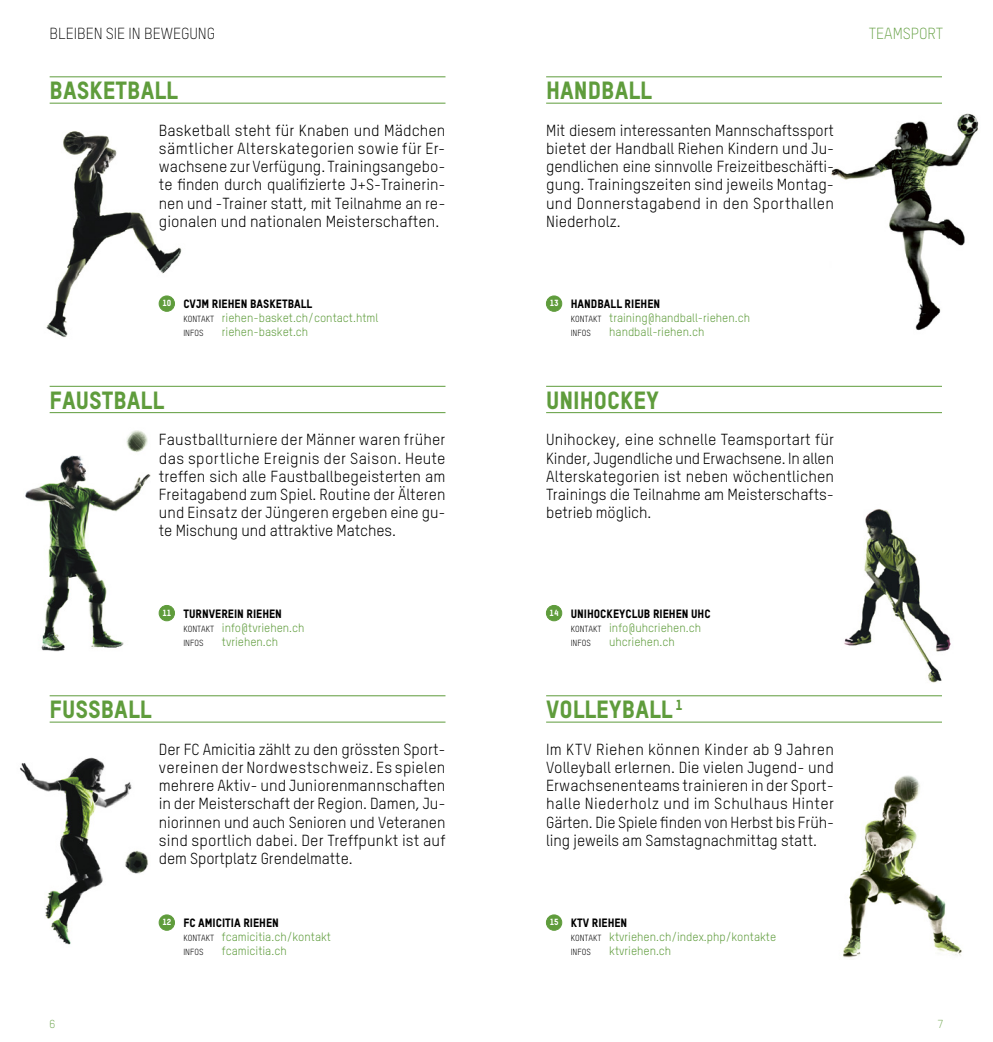
<style>
.page{position:relative;width:993px;height:1042px;background:#fff}
.page>*{position:absolute;margin:0;border:0;box-sizing:border-box;transform-origin:0 0}
.titel{font:24.5px "TSTAR Headline";color:#5f9c3c}
.lauftext{font:15.75px/18.2px "TSTAR";letter-spacing:-.005em;color:#000;text-align:justify}
.t1{font:300 15.75px "TSTAR";letter-spacing:-.005em;color:#000}
.t2{font:300 15.75px "TSTAR";letter-spacing:-.005em;color:#5f9c3c}
.adresse{font:11.9px "TSTAR";color:#5f9c3c}
.adresse-2{font:11.9px "TSTAR Headline";color:#000}
.t3{font:300 11.38px "TSTAR";color:#5f9c3c}
.adresse-3{font:8.75px "TSTAR";color:#000}
.adresse-4{font:8.75px "TSTAR Headline";letter-spacing:-.005em;color:#fff}
.s1{font-size:8.75px;color:#000}
</style>
<div class="page">
<img style="left:25px;top:430px;width:150px;height:222px">
<img style="left:20px;top:757px;width:151px;height:188px">
<img style="left:46px;top:131px;width:136px;height:206px">
<img style="left:831px;top:113px;width:148px;height:218px">
<img style="left:844px;top:509px;width:107px;height:174px">
<img style="left:843px;top:775px;width:119px;height:183px">
<div style="left:546px;top:915px;width:15px;height:15px;background:#5f9c3c;border-radius:50%"></div>
<div style="left:546px;top:914px;width:16px;height:16px;border:1px solid #5f9c3c;border-radius:50%"></div>
<div style="left:159px;top:915px;width:15px;height:15px;background:#5f9c3c;border-radius:50%"></div>
<div style="left:159px;top:914px;width:16px;height:16px;border:1px solid #5f9c3c;border-radius:50%"></div>
<div style="left:159px;top:605px;width:15px;height:16px;background:#5f9c3c;border-radius:50%"></div>
<div style="left:159px;top:605px;width:16px;height:16px;border:1px solid #5f9c3c;border-radius:50%"></div>
<div style="left:546px;top:296px;width:15px;height:15px;background:#5f9c3c;border-radius:50%"></div>
<div style="left:546px;top:296px;width:16px;height:16px;border:1px solid #5f9c3c;border-radius:50%"></div>
<div style="left:159px;top:296px;width:15px;height:15px;background:#5f9c3c;border-radius:50%"></div>
<div style="left:159px;top:296px;width:16px;height:16px;border:1px solid #5f9c3c;border-radius:50%"></div>
<hr style="left:546px;top:77px;width:395px;height:1px;background:#5f9c3c">
<hr style="left:546px;top:103px;width:395px;height:1px;background:#5f9c3c">
<hr style="left:546px;top:386px;width:395px;height:1px;background:#5f9c3c">
<hr style="left:546px;top:412px;width:395px;height:1px;background:#5f9c3c">
<hr style="left:546px;top:695px;width:395px;height:1px;background:#5f9c3c">
<hr style="left:546px;top:722px;width:395px;height:1px;background:#5f9c3c">
<hr style="left:50px;top:77px;width:395px;height:1px;background:#5f9c3c">
<hr style="left:50px;top:103px;width:395px;height:1px;background:#5f9c3c">
<hr style="left:50px;top:386px;width:395px;height:1px;background:#5f9c3c">
<hr style="left:50px;top:412px;width:395px;height:1px;background:#5f9c3c">
<hr style="left:50px;top:695px;width:395px;height:1px;background:#5f9c3c">
<hr style="left:50px;top:722px;width:395px;height:1px;background:#5f9c3c">
<div style="left:546px;top:605px;width:15px;height:16px;background:#5f9c3c;border-radius:50%"></div>
<div style="left:546px;top:605px;width:16px;height:16px;border:1px solid #5f9c3c;border-radius:50%"></div>
<p class="t1" style="left:50px;top:24px;width:167px">BLEIBEN SIE IN BEWEGUNG</p>
<p class="t2" style="left:868px;top:24px;width:76px">TEAMSPORT</p>
<p class="titel" style="left:50px;top:75px;width:130px">BASKETBALL</p>
<p class="lauftext" style="left:159px;top:121px;width:288px">Basketball steht für Knaben und Mädchen sämtlicher Alterskategorien sowie für Er&shy;wachsene zur Verfügung. Trainingsangebo&shy;te finden durch qualifizierte J+S-Trainerin&shy;nen und -Trainer statt, mit Teilnahme an re&shy;gionalen und nationalen Meisterschaften.</p>
<p class="titel" style="left:546px;top:75px;width:107px">HANDBALL</p>
<p class="lauftext" style="left:546px;top:121px;width:289px">Mit diesem interessanten Mannschaftssport bietet der Handball Riehen Kindern und Ju&shy;gendlichen eine sinnvolle Freizeitbeschäfti&shy;gung. Trainingszeiten sind jeweils Montag&shy;und Donnerstagabend in den Sporthallen Niederholz.</p>
<p class="adresse-4" style="left:162px;top:298px;width:10px">10</p>
<p class="adresse-2" style="left:183px;top:296px;width:130px">CVJM RIEHEN BASKETBALL</p>
<p class="adresse" style="left:183px;top:311px;width:196px"><span class="s1">KONTAKT</span> riehen-basket.ch/contact.html</p>
<p class="adresse-3" style="left:183px;top:328px;width:22px">INFOS</p>
<p class="adresse" style="left:222px;top:325px;width:88px">riehen-basket.ch</p>
<p class="adresse-4" style="left:549px;top:298px;width:10px">13</p>
<p class="adresse-2" style="left:570px;top:296px;width:91px">HANDBALL RIEHEN</p>
<p class="adresse" style="left:570px;top:311px;width:181px"><span class="s1">KONTAKT</span> training@handball-riehen.ch</p>
<p class="adresse-3" style="left:570px;top:328px;width:22px">INFOS</p>
<p class="adresse" style="left:609px;top:325px;width:97px">handball-riehen.ch</p>
<p class="titel" style="left:50px;top:385px;width:116px">FAUSTBALL</p>
<p class="lauftext" style="left:159px;top:430px;width:288px">Faustballturniere der Männer waren früher das sportliche Ereignis der Saison. Heute treffen sich alle Faustballbegeisterten am Freitagabend zum Spiel. Routine der Älteren und Einsatz der Jüngeren ergeben eine gu&shy;te Mischung und attraktive Matches.</p>
<p class="titel" style="left:546px;top:385px;width:114px">UNIHOCKEY</p>
<p class="lauftext" style="left:546px;top:430px;width:289px">Unihockey, eine schnelle Teamsportart für Kinder, Jugendliche und Erwachsene. In allen Alterskategorien ist neben wöchentlichen Trainings die Teilnahme am Meisterschafts&shy;betrieb möglich.</p>
<p class="adresse-4" style="left:162px;top:607px;width:11px">11</p>
<p class="adresse-2" style="left:183px;top:606px;width:100px">TURNVEREIN RIEHEN</p>
<p class="adresse" style="left:183px;top:620px;width:123px"><span class="s1">KONTAKT</span> info@tvriehen.ch</p>
<p class="adresse-3" style="left:183px;top:637px;width:22px">INFOS</p>
<p class="adresse" style="left:222px;top:634px;width:58px">tvriehen.ch</p>
<p class="adresse-4" style="left:549px;top:607px;width:11px">14</p>
<p class="adresse-2" style="left:570px;top:606px;width:141px">UNIHOCKEYCLUB RIEHEN UHC</p>
<p class="adresse" style="left:570px;top:620px;width:132px"><span class="s1">KONTAKT</span> info@uhcriehen.ch</p>
<p class="adresse-3" style="left:570px;top:637px;width:22px">INFOS</p>
<p class="adresse" style="left:609px;top:634px;width:67px">uhcriehen.ch</p>
<p class="titel" style="left:50px;top:694px;width:103px">FUSSBALL</p>
<p class="lauftext" style="left:159px;top:740px;width:288px">Der FC Amicitia zählt zu den grössten Sport&shy;vereinen der Nordwestschweiz. Es spielen mehrere Aktiv- und Juniorenmannschaften in der Meisterschaft der Region. Damen, Ju&shy;niorinnen und auch Senioren und Veteranen sind sportlich dabei. Der Treffpunkt ist auf dem Sportplatz Grendelmatte.</p>
<p class="titel" style="left:546px;top:694px;width:138px">VOLLEYBALL <sup>1</sup></p>
<p class="lauftext" style="left:546px;top:740px;width:289px">Im KTV Riehen können Kinder ab 9 Jahren Volleyball erlernen. Die vielen Jugend- und Erwachsenenteams trainieren in der Sport&shy;halle Niederholz und im Schulhaus Hinter Gärten. Die Spiele finden von Herbst bis Früh&shy;ling jeweils am Samstagnachmittag statt.</p>
<p class="adresse-4" style="left:162px;top:917px;width:10px">12</p>
<p class="adresse-2" style="left:183px;top:915px;width:97px">FC AMICITIA RIEHEN</p>
<p class="adresse" style="left:183px;top:929px;width:149px"><span class="s1">KONTAKT</span> fcamicitia.ch/kontakt</p>
<p class="adresse-3" style="left:183px;top:946px;width:22px">INFOS</p>
<p class="adresse" style="left:222px;top:943px;width:66px">fcamicitia.ch</p>
<p class="adresse-4" style="left:549px;top:917px;width:10px">15</p>
<p class="adresse-2" style="left:570px;top:915px;width:58px">KTV RIEHEN</p>
<p class="adresse" style="left:570px;top:929px;width:207px"><span class="s1">KONTAKT</span> ktvriehen.ch/index.php/kontakte</p>
<p class="adresse-3" style="left:570px;top:946px;width:22px">INFOS</p>
<p class="adresse" style="left:609px;top:943px;width:64px">ktvriehen.ch</p>
<p class="t3" style="left:50px;top:1017px;width:7px">6</p>
<p class="t3" style="left:937px;top:1017px;width:7px">7</p>
</div>
